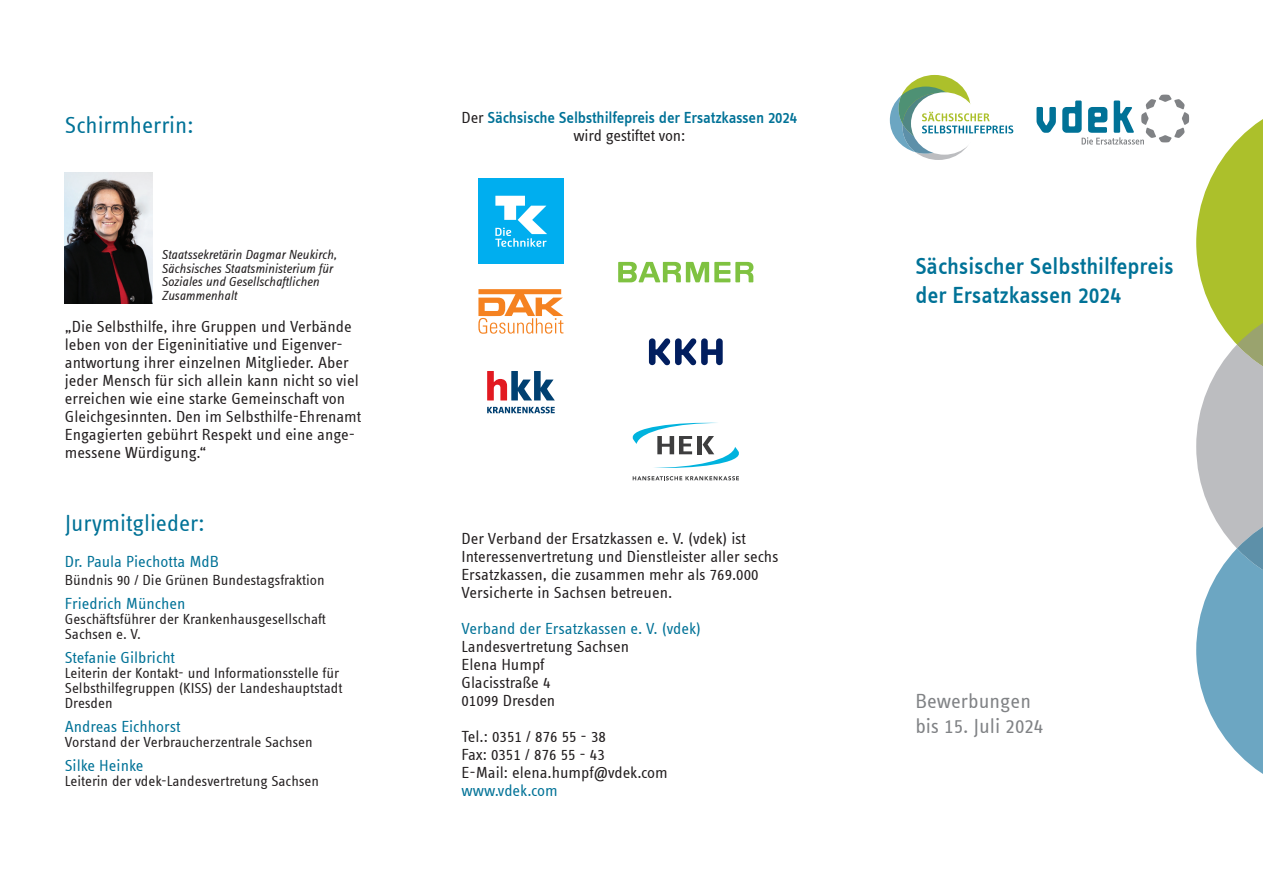
<style>
.page{position:relative;width:1263px;height:893px;background:#fff}
.page>*{position:absolute;margin:0;border:0;box-sizing:border-box;transform-origin:0 0}
.t1{font:500 24px/28.8px "Info Text Offc";color:#007297}
.t2{font:24px "Info Text Offc";color:#007297}
.t3{font:21px/25.2px "Info Text Offc";color:#808285}
.t4{font:16.5px/18px "Info Text Offc";color:#231f20}
.t5{font:16.5px "Info Text Offc";color:#007297}
.t6{font:500 16.5px/18px "Info Text Offc";letter-spacing:-.015em;color:#007297;text-align:center}
.t7{font:15px/15px "Info Text Offc";color:#231f20}
.t8{font:italic 13.5px/13.5px "Info Text Offc";letter-spacing:-.005em;color:#231f20}
.s1{font-weight:400;color:#231f20}
</style>
<div class="page">
<svg style="left:1196px;top:119px;width:67px;height:655px"></svg>
<svg style="left:1036px;top:107px;width:20px;height:26px"></svg>
<svg style="left:1062px;top:95px;width:127px;height:50px"></svg>
<div style="left:899px;top:75px;width:72px;height:67px;background:#acc02b;border-radius:50%"></div>
<svg style="left:890px;top:87px;width:123px;height:73px"></svg>
<img style="left:65px;top:172px;width:87px;height:131px">
<div style="left:478px;top:179px;width:85px;height:85px;background:#00aeef"></div>
<svg style="left:495px;top:196px;width:52px;height:51px"></svg>
<svg style="left:618px;top:262px;width:135px;height:20px"></svg>
<svg style="left:478px;top:289px;width:85px;height:45px"></svg>
<svg style="left:649px;top:338px;width:74px;height:28px"></svg>
<svg style="left:633px;top:476px;width:106px;height:4px"></svg>
<svg style="left:633px;top:423px;width:106px;height:45px"></svg>
<svg style="left:487px;top:371px;width:68px;height:29px"></svg>
<svg style="left:487px;top:407px;width:68px;height:6px"></svg>
<h1 class="t2" style="left:65px;top:112px;width:130px">Schirmherrin:</h1>
<p class="t8" style="left:162px;top:248px;width:177px">Staatssekretärin Dagmar Neukirch,<br>Sächsisches Staatsministerium für<br>Soziales und Gesellschaftlichen<br>Zusammenhalt</p>
<p class="t4" style="left:65px;top:318px;width:298px">„Die Selbsthilfe, ihre Gruppen und Verbände leben von der Eigeninitiative und Eigenver&shy;antwortung ihrer einzelnen Mitglieder. Aber jeder Mensch für sich allein kann nicht so viel erreichen wie eine starke Gemeinschaft von Gleichgesinnten. Den im Selbsthilfe-Ehrenamt Engagierten gebührt Respekt und eine ange&shy;messene Würdigung.“</p>
<h1 class="t2" style="left:65px;top:511px;width:141px">Jurymitglieder:</h1>
<p class="t5" style="left:65px;top:553px;width:156px">Dr. Paula Piechotta MdB</p>
<p class="t7" style="left:65px;top:573px;width:261px">Bündnis 90 / Die Grünen Bundestagsfraktion</p>
<p class="t5" style="left:65px;top:595px;width:122px">Friedrich München</p>
<p class="t7" style="left:65px;top:612px;width:263px">Geschäftsführer der Krankenhausgesellschaft<br>Sachsen e. V.</p>
<p class="t5" style="left:65px;top:649px;width:112px">Stefanie Gilbricht</p>
<p class="t7" style="left:65px;top:666px;width:279px">Leiterin der Kontakt- und Informationsstelle für<br>Selbsthilfegruppen (KISS) der Landeshauptstadt<br>Dresden</p>
<p class="t5" style="left:65px;top:718px;width:117px">Andreas Eichhorst</p>
<p class="t7" style="left:65px;top:735px;width:249px">Vorstand der Verbraucherzentrale Sachsen</p>
<p class="t5" style="left:65px;top:757px;width:80px">Silke Heinke</p>
<p class="t7" style="left:65px;top:774px;width:256px">Leiterin der vdek-Landesvertretung Sachsen</p>
<p class="t6" style="left:462px;top:109px;width:337px"><span class="s1">Der</span> Sächsische Selbsthilfepreis der Ersatzkassen 2024 <span class="s1">wird gestiftet von:</span></p>
<p class="t4" style="left:461px;top:529px;width:319px">Der Verband der Ersatzkassen e. V. (vdek) ist Interessenvertretung und Dienstleister aller sechs Ersatzkassen, die zusammen mehr als 769.000<br>Versicherte in Sachsen betreuen.</p>
<p class="t5" style="left:461px;top:619px;width:241px">Verband der Ersatzkassen e. V. (vdek)</p>
<p class="t4" style="left:461px;top:637px;width:169px">Landesvertretung Sachsen<br>Elena Humpf<br>Glacisstraße 4<br>01099 Dresden</p>
<p class="t4" style="left:461px;top:727px;width:208px">Tel.: 0351 / 876 55 - 38<br>Fax: 0351 / 876 55 - 43<br>E-Mail: elena.humpf@vdek.com</p>
<p class="t5" style="left:461px;top:781px;width:98px">www.vdek.com</p>
<h1 class="t1" style="left:915px;top:252px;width:260px">Sächsischer Selbsthilfepreis der Ersatzkassen 2024</h1>
<p class="t3" style="left:915px;top:689px;width:130px">Bewerbungen bis 15. Juli 2024</p>
</div>
